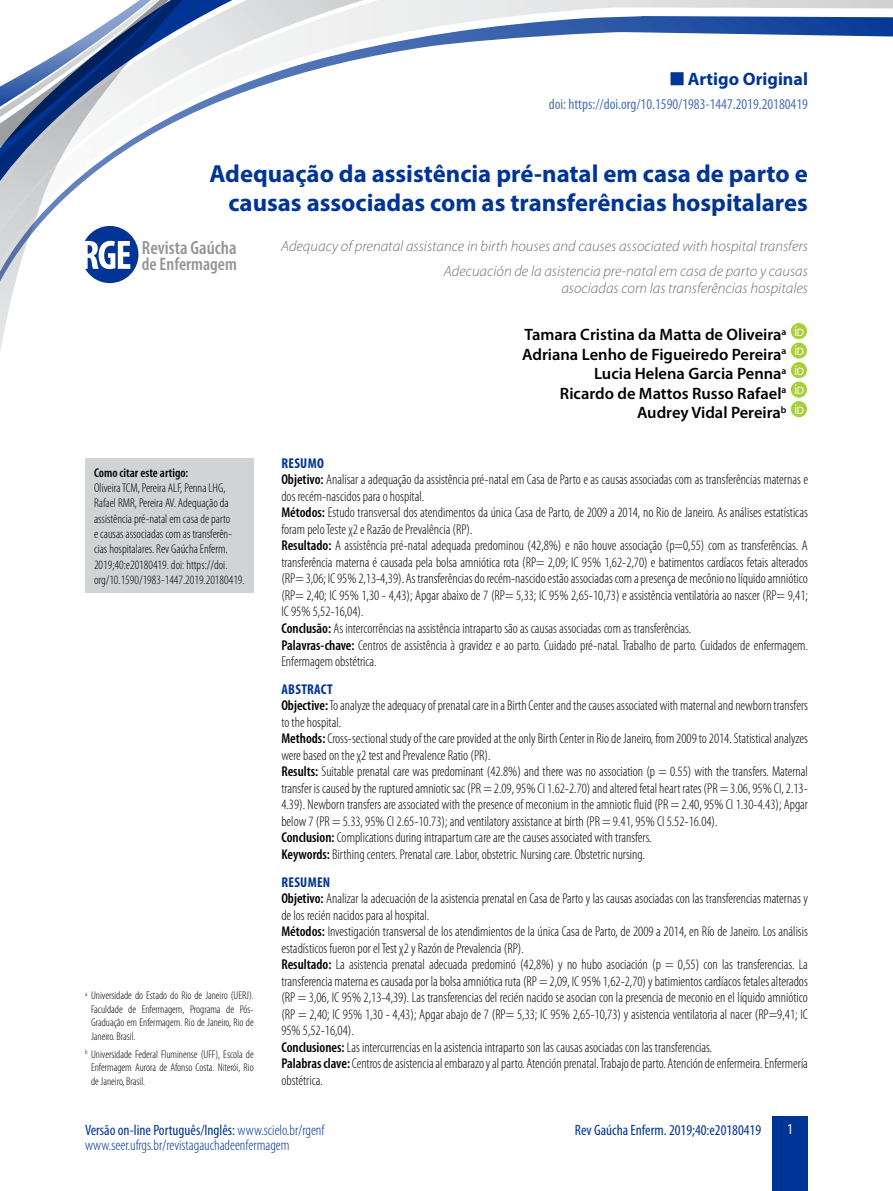
<style>
.page{position:relative;width:893px;height:1191px;background:#fff}
.page>*{position:absolute;margin:0;border:0;box-sizing:border-box;transform-origin:0 0}
.t1{font:700 24.75px/29.7px "Myriad Pro";color:#003595;text-align:right}
.t2{font:600 condensed 19.05px "Myriad Pro";color:#939598}
.t3{font:600 condensed 18.15px "Myriad Pro";color:#939598}
.t4{font:700 18px "Myriad Pro";color:#003595}
.t5{font:600 16.5px/19.5px "Myriad Pro";color:#000;text-align:right}
.t6{font:italic 300 15px/25px "Myriad Pro";color:#6d6e71;text-align:right}
.t7{font:300 condensed 15px/15px "Myriad Pro";color:#003595}
.t8{font:condensed 15px "Myriad Pro";color:#4d72b4}
.t9{font:condensed 15px "Myriad Pro";color:#003595}
.t10{font:condensed 15px "Myriad Pro";color:#fff}
.t11{font:300 condensed 14.25px/16.5px "Myriad Pro";color:#000}
.t12{font:300 condensed 12.75px/15.3px "Myriad Pro";color:#000}
.t13{font:600 condensed 12.75px "Myriad Pro";color:#000}
.t14{font:300 condensed 11.25px/13.5px "Myriad Pro";color:#000;text-align:justify}
.s1{font-weight:700;color:#003595}
.s2{font-weight:600}
.s3{font-weight:400}
</style>
<div class="page">
<svg style="left:202px;top:0;width:691px;height:109px"></svg>
<svg style="left:0;top:0;width:202px;height:352px"></svg>
<svg style="left:85px;top:226px;width:53px;height:57px"></svg>
<div style="left:772px;top:1116px;width:36px;height:75px;background:#003595"></div>
<div style="left:791px;top:323px;width:16px;height:16px;background:#a7cf38;border-radius:50%"></div>
<div style="left:791px;top:342px;width:16px;height:17px;background:#a7cf38;border-radius:50%"></div>
<div style="left:791px;top:362px;width:16px;height:16px;background:#a7cf38;border-radius:50%"></div>
<div style="left:791px;top:381px;width:16px;height:17px;background:#a7cf38;border-radius:50%"></div>
<div style="left:791px;top:401px;width:16px;height:16px;background:#a7cf38;border-radius:50%"></div>
<div style="left:85px;top:458px;width:169px;height:135px;background:#d1d3d4"></div>
<svg style="left:670px;top:72px;width:14px;height:13px"></svg>
<p class="t4" style="left:688px;top:67px;width:122px">Artigo Original</p>
<p class="t8" style="left:549px;top:96px;width:261px">doi: https://doi.org/10.1590/1983-1447.2019.20180419</p>
<h1 class="t1" style="left:209px;top:158px;width:600px">Adequação da assistência pré-natal em casa de parto e causas associadas com as transferências hospitalares</h1>
<p class="t6" style="left:281px;top:234px;width:528px">Adequacy of prenatal assistance in birth houses and causes associated with hospital transfers<br>Adecuación de la asistencia pre-natal em casa de parto y causas</p>
<p class="t6" style="left:561px;top:276px;width:248px">asociadas com las transferências hospitales</p>
<p class="t5" style="left:522px;top:325px;width:283px">Tamara Cristina da Matta de Oliveira<sup>a</sup> <sup>i</sup><sup>D </sup>Adriana Lenho de Figueiredo Pereira<sup>a</sup> <sup>i</sup><sup>D </sup>Lucia Helena Garcia Penna<sup>a</sup> <sup>i</sup><sup>D<br></sup>Ricardo de Mattos Russo Rafael<sup>a</sup> <sup>i</sup><sup>D </sup>Audrey Vidal Pereira<sup>b</sup> <sup>i</sup><sup>D</sup></p>
<h2 class="t2" style="left:142px;top:237px;width:96px">Revista Gaúcha</h2>
<p class="t3" style="left:142px;top:254px;width:96px">de Enfermagem</p>
<p class="t13" style="left:94px;top:466px;width:96px">Como citar este artigo:</p>
<p class="t12" style="left:94px;top:480px;width:152px">Oliveira TCM, Pereira ALF, Penna LHG, Rafael RMR, Pereira AV. Adequação da assistência pré-natal em casa de parto<br>e causas associadas com as transferên&shy;cias hospitalares. Rev Gaúcha Enferm.<br>2019;40:e20180419. doi: https://doi. org/10.1590/1983-1447.2019.20180419.</p>
<p class="t14" style="left:91px;top:989px;width:164px;text-indent:-6px"><sup>a</sup> Universidade do Estado do Rio de Janeiro (UERJ).<br>Faculdade de Enfermagem, Programa de Pós-Graduação em Enfermagem. Rio de Janeiro, Rio de Janeiro. Brasil.</p>
<p class="t14" style="left:91px;top:1047px;width:164px;text-indent:-6px"><sup>b</sup> Universidade Federal Fluminense (UFF), Escola de Enfermagem Aurora de Afonso Costa. Niterói, Rio de Janeiro, Brasil.</p>
<p class="t11" style="left:281px;top:455px;width:528px"><span class="s1">RESUMO<br></span><span class="s2">Objetivo:</span> Analisar a adequação da assistência pré-natal em Casa de Parto e as causas associadas com as transferências maternas e dos recém-nascidos para o hospital.<br><span class="s2">Métodos:</span> Estudo transversal dos atendimentos da única Casa de Parto, de 2009 a 2014, no Rio de Janeiro. As análises estatísticas foram pelo Teste χ2 e Razão de Prevalência (RP).<br><span class="s2">Resultado:</span> A assistência pré-natal adequada predominou (42,8%) e não houve associação (p=0,55) com as transferências. A transferência materna é causada pela bolsa amniótica rota (RP= 2,09; IC 95% 1,62-2,70) e batimentos cardíacos fetais alterados (RP= 3,06; IC 95% 2,13-4,39). As transferências do recém-nascido estão associadas com a presença de mecônio no líquido amniótico (RP= 2,40; IC 95% 1,30 - 4,43); Apgar abaixo de 7 (RP= 5,33; IC 95% 2,65-10,73) e assistência ventilatória ao nascer (RP= 9,41; IC 95% 5,52-16,04).<br><span class="s2">Conclusão:</span> As intercorrências na assistência intraparto são as causas associadas com as transferências.<br><span class="s2">Palavras-chave:</span> Centros de assistência à gravidez e ao parto. Cuidado pré-natal. Trabalho de parto. Cuidados de enfermagem.<br>Enfermagem obstétrica.</p>
<p class="t11" style="left:281px;top:681px;width:528px"><span class="s1">ABSTRACT<br></span><span class="s2">Objective:</span> To analyze the adequacy of prenatal care in a Birth Center and the causes associated with maternal and newborn transfers to the hospital.<br><span class="s2">Methods:</span> Cross-sectional study of the care provided at the only Birth Center in Rio de Janeiro, from 2009 to 2014. Statistical analyzes were based on the χ2 test and Prevalence Ratio (PR).<br><span class="s2">Results:</span> Suitable prenatal care was predominant (42.8%) and there was no association (p = 0.55) with the transfers. Maternal transfer is caused by the ruptured amniotic sac (PR = 2.09, 95% CI 1.62-2.70) and altered fetal heart rates (PR = 3.06, 95% CI, 2.13- 4.39). Newborn transfers are associated with the presence of meconium in the amniotic fluid (PR = 2.40, 95% CI 1.30-4.43); Apgar below 7 (PR = 5.33, 95% CI 2.65-10.73); and ventilatory assistance at birth (PR = 9.41, 95% CI 5.52-16.04).<br><span class="s2">Conclusion:</span> Complications during intrapartum care are the causes associated with transfers.<br><span class="s2">Keywords:</span> Birthing centers. Prenatal care. Labor, obstetric. Nursing care. Obstetric nursing.</p>
<p class="t11" style="left:281px;top:874px;width:528px"><span class="s1">RESUMEN<br></span><span class="s2">Objetivo:</span> Analizar la adecuación de la asistencia prenatal en Casa de Parto y las causas asociadas con las transferencias maternas y de los recién nacidos para al hospital.<br><span class="s2">Métodos:</span> Investigación transversal de los atendimientos de la única Casa de Parto, de 2009 a 2014, en Río de Janeiro. Los análisis estadísticos fueron por el Test χ2 y Razón de Prevalencia (RP).<br><span class="s2">Resultado:</span> La asistencia prenatal adecuada predominó (42,8%) y no hubo asociación (p = 0,55) con las transferencias. La transferencia materna es causada por la bolsa amniótica ruta (RP = 2,09, IC 95% 1,62-2,70) y batimientos cardíacos fetales alterados (RP = 3,06, IC 95% 2,13-4,39). Las transferencias del recién nacido se asocian con la presencia de meconio en el líquido amniótico (RP = 2,40; IC 95% 1,30 - 4,43); Apgar abajo de 7 (RP= 5,33; IC 95% 2,65-10,73) y asistencia ventilatoria al nacer (RP=9,41; IC 95% 5,52-16,04).<br><span class="s2">Conclusiones:</span> Las intercurrencias en la asistencia intraparto son las causas asociadas con las transferencias.<br><span class="s2">Palabras clave:</span> Centros de asistencia al embarazo y al parto. Atención prenatal. Trabajo de parto. Atención de enfermeira. Enfermería obstétrica.</p>
<p class="t7" style="left:85px;top:1123px;width:241px"><span class="s3">Versão on-line Português/Inglês:</span> www.scielo.br/rgenf www.seer.ufrgs.br/revistagauchadeenfermagem</p>
<p class="t9" style="left:575px;top:1122px;width:188px">Rev Gaúcha Enferm. 2019;40:e20180419</p>
<p class="t10" style="left:787px;top:1121px;width:7px">1</p>
</div>
